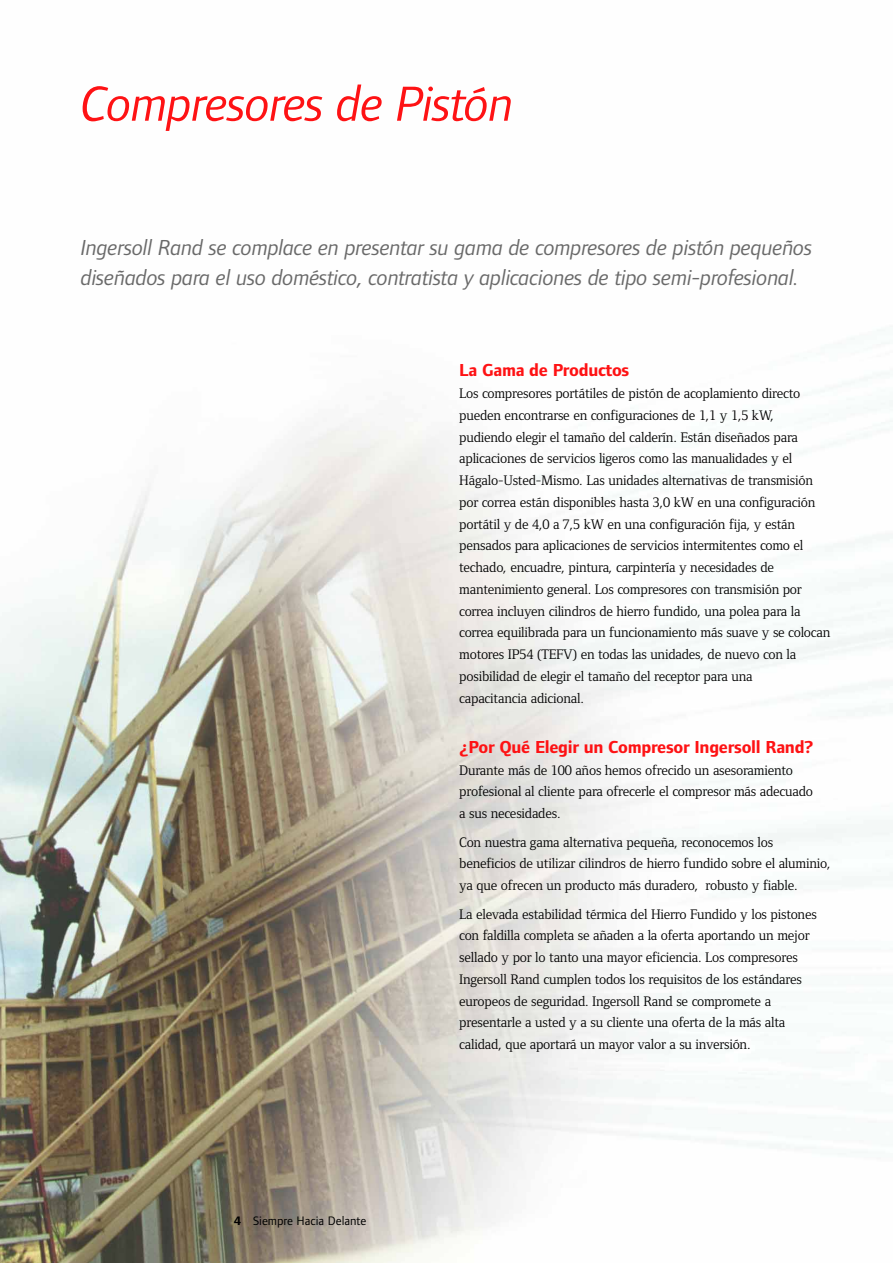
<style>
.page{position:relative;width:893px;height:1263px;background:#fff}
.page>*{position:absolute;margin:0;border:0;box-sizing:border-box;transform-origin:0 0}
.t1{font:italic 51px "Foundry Form Sans";letter-spacing:-.02em;color:#fe1214}
.t2{font:italic 22.5px/30px "Foundry Form Sans";letter-spacing:-.015em;color:#696969}
.t3{font:700 18px "Foundry Form Sans";letter-spacing:-.015em;color:#fe1214}
.t4{font:14.25px/21.8px "Foundry Form Serif";letter-spacing:-.015em;color:#000}
.t5{font:12.75px "Foundry Form Sans";color:#000}
.s1{font-weight:700}
</style>
<div class="page">
<img style="left:0;top:330px;width:893px;height:933px">
<h1 class="t1" style="left:81px;top:84px;width:434px">Compresores de Pistón</h1>
<h2 class="t2" style="left:81px;top:234px;width:733px">Ingersoll Rand se complace en presentar su gama de compresores de pistón pequeños diseñados para el uso doméstico, contratista y aplicaciones de tipo semi-profesional.</h2>
<p class="t5" style="left:234px;top:1216px;width:134px"><span class="s1">4</span> Siempre Hacia Delante</p>
<p class="t3" style="left:459px;top:364px;width:172px">La Gama de Productos</p>
<p class="t4" style="left:459px;top:384px;width:373px">Los compresores portátiles de pistón de acoplamiento directo pueden encontrarse en configuraciones de 1,1 y 1,5 kW, pudiendo elegir el tamaño del calderín. Están diseñados para aplicaciones de servicios ligeros como las manualidades y el Hágalo-Usted-Mismo. Las unidades alternativas de transmisión por correa están disponibles hasta 3,0 kW en una configuración portátil y de 4,0 a 7,5 kW en una configuración fija, y están pensados para aplicaciones de servicios intermitentes como el techado, encuadre, pintura, carpintería y necesidades de mantenimiento general. Los compresores con transmisión por correa incluyen cilindros de hierro fundido, una polea para la correa equilibrada para un funcionamiento más suave y se colocan motores IP54 (TEFV) en todas las unidades, de nuevo con la posibilidad de elegir el tamaño del receptor para una<br>capacitancia adicional.</p>
<p class="t3" style="left:459px;top:740px;width:356px">¿Por Qué Elegir un Compresor Ingersoll Rand?</p>
<p class="t4" style="left:459px;top:760px;width:355px">Durante más de 100 años hemos ofrecido un asesoramiento profesional al cliente para ofrecerle el compresor más adecuado a sus necesidades.</p>
<p class="t4" style="left:459px;top:832px;width:373px">Con nuestra gama alternativa pequeña, reconocemos los beneficios de utilizar cilindros de hierro fundido sobre el aluminio, ya que ofrecen un producto más duradero, robusto y fiable.</p>
<p class="t4" style="left:459px;top:904px;width:359px">La elevada estabilidad térmica del Hierro Fundido y los pistones con faldilla completa se añaden a la oferta aportando un mejor sellado y por lo tanto una mayor eficiencia. Los compresores Ingersoll Rand cumplen todos los requisitos de los estándares europeos de seguridad. Ingersoll Rand se compromete a presentarle a usted y a su cliente una oferta de la más alta calidad, que aportará un mayor valor a su inversión.</p>
</div>
